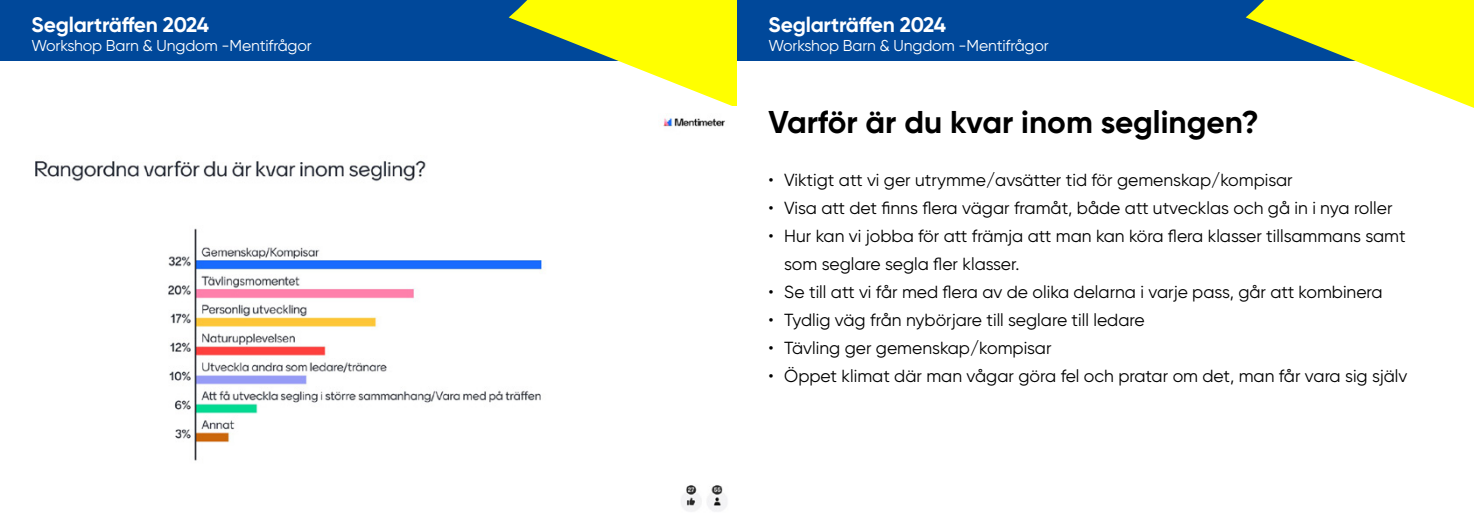
<style>
.page{position:relative;width:1474px;height:521px;background:#fff}
.page>*{position:absolute;margin:0;border:0;box-sizing:border-box;transform-origin:0 0}
.t1{font:700 31.5px "Gilroy";color:#000}
.t2{font:700 21px "Gilroy";letter-spacing:-.01em;color:#fff}
.t3{font:17.5px/28px "Gilroy";color:#000}
.t4{font:15.75px "Gilroy";letter-spacing:-.01em;color:#fff}
</style>
<div class="page">
<div style="left:0;top:0;width:737px;height:61px;background:#00489a"></div>
<div style="left:737px;top:0;width:736px;height:61px;background:#00489a"></div>
<svg style="left:508px;top:0;width:229px;height:106px"></svg>
<svg style="left:1245px;top:0;width:228px;height:108px"></svg>
<img style="left:35px;top:118px;width:692px;height:394px">
<p class="t2" style="left:32px;top:12px;width:179px">Seglarträffen 2024</p>
<p class="t4" style="left:32px;top:36px;width:282px">Workshop Barn &amp; Ungdom -Mentifrågor</p>
<p class="t2" style="left:768px;top:12px;width:179px">Seglarträffen 2024</p>
<p class="t4" style="left:768px;top:36px;width:282px">Workshop Barn &amp; Ungdom -Mentifrågor</p>
<h1 class="t1" style="left:768px;top:102px;width:492px">Varför är du kvar inom seglingen?</h1>
<p class="t3" style="left:768px;top:166px;width:525px">• Viktigt att vi ger utrymme/avsätter tid för gemenskap/kompisar</p>
<p class="t3" style="left:768px;top:194px;width:625px">• Visa att det finns flera vägar framåt, både att utvecklas och gå in i nya roller</p>
<p class="t3" style="left:784px;top:222px;width:623px;text-indent:-16px">• Hur kan vi jobba för att främja att man kan köra flera klasser tillsammans samt som seglare segla fler klasser.</p>
<p class="t3" style="left:768px;top:278px;width:615px">• Se till att vi får med flera av de olika delarna i varje pass, går att kombinera</p>
<p class="t3" style="left:768px;top:306px;width:378px">• Tydlig väg från nybörjare till seglare till ledare</p>
<p class="t3" style="left:768px;top:334px;width:284px">• Tävling ger gemenskap/kompisar</p>
<p class="t3" style="left:768px;top:362px;width:640px">• Öppet klimat där man vågar göra fel och pratar om det, man får vara sig själv</p>
</div>
